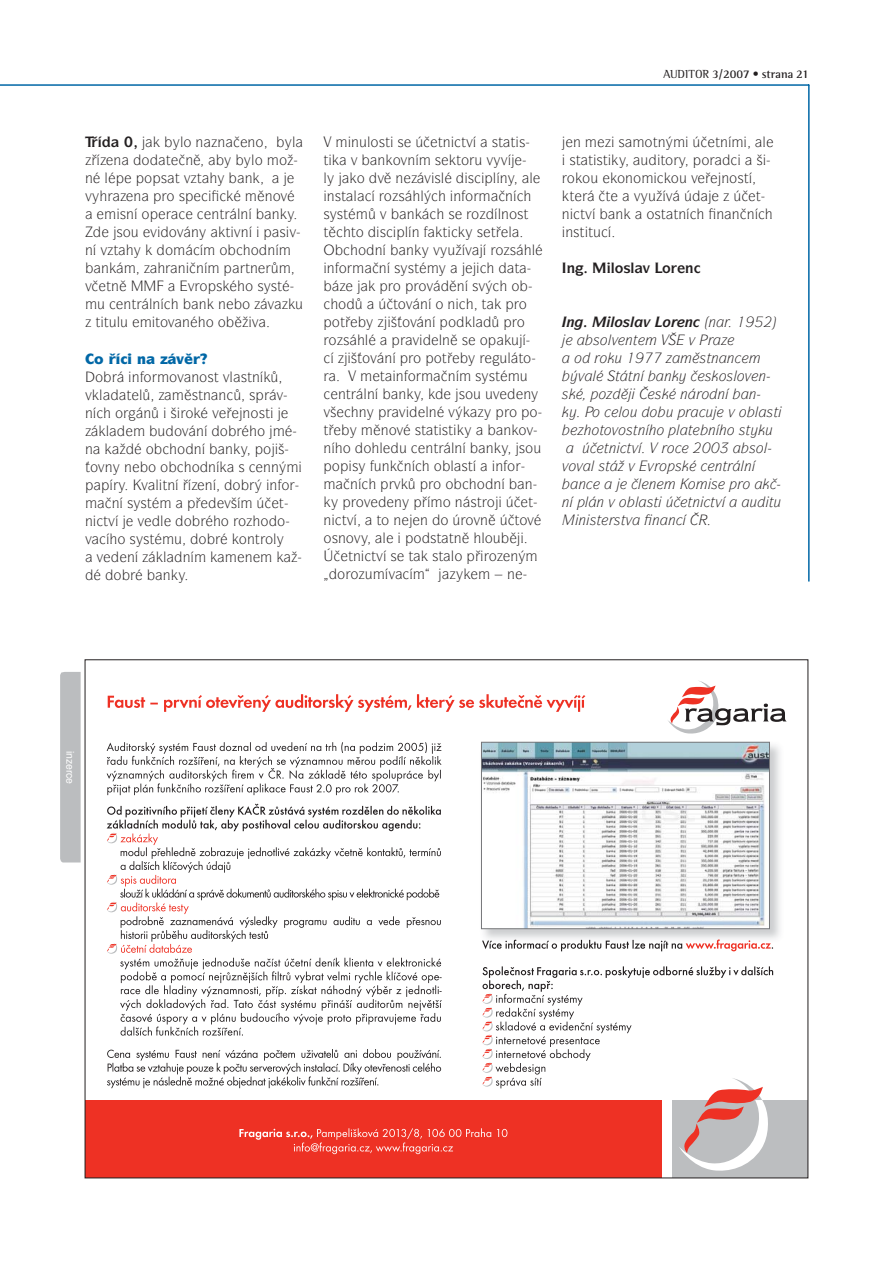
<style>
.page{position:relative;width:893px;height:1263px;background:#fff}
.page>*{position:absolute;margin:0;border:0;box-sizing:border-box;transform-origin:0 0}
.t1{font:14.25px "Itc Symbol CE";color:#231f20}
.t2{font:italic 14.25px "Itc Symbol CE";color:#231f20}
.t3{font:italic 700 14.25px "Itc Symbol CE";color:#231f20}
.t4{font:700 14.25px "Itc Symbol CE";color:#231f20}
.t5{font:700 12px "Rotis Semiserif";color:#231f20}
.t6{font:10.5px "Nimbus San LCE";color:#fff}
.s1{font-weight:400}
</style>
<div class="page">
<hr style="left:0;top:84px;width:809px;height:2px;background:#0067a6">
<hr style="left:808px;top:85px;width:2px;height:496px;background:#0067a6">
<div style="left:85px;top:1100px;width:576px;height:78px;background:#ee3124"></div>
<div style="left:672px;top:1100px;width:136px;height:78px;background:#bcbec0"></div>
<svg style="left:668px;top:681px;width:119px;height:52px"></svg>
<img style="left:483px;top:744px;width:285px;height:60px">
<svg style="left:107px;top:742px;width:335px;height:53px"></svg>
<svg style="left:108px;top:694px;width:477px;height:18px"></svg>
<svg style="left:107px;top:804px;width:666px;height:368px"></svg>
<div style="left:60px;top:672px;width:21px;height:190px;background:#bbbdbf"></div>
<p class="t1" style="left:180px;top:135px;width:47px">●□ ■ ■</p>
<p class="t1" style="left:292px;top:135px;width:5px">●</p>
<p class="t1" style="left:114px;top:153px;width:81px">■ □▼■</p>
<p class="t1" style="left:251px;top:153px;width:37px">●□ □</p>
<p class="t1" style="left:144px;top:171px;width:59px">□▲▼ ❖▼</p>
<p class="t1" style="left:245px;top:171px;width:9px">■</p>
<p class="t1" style="left:134px;top:189px;width:53px">■ □ ▲</p>
<p class="t1" style="left:265px;top:189px;width:24px">■□❖</p>
<p class="t1" style="left:120px;top:207px;width:31px">▲■ □</p>
<p class="t1" style="left:211px;top:207px;width:38px">■▼ ●■</p>
<p class="t1" style="left:272px;top:207px;width:9px">■</p>
<p class="t1" style="left:116px;top:225px;width:84px">▲□◆ ❖ □❖ ■</p>
<p class="t1" style="left:225px;top:225px;width:25px">▼❖■</p>
<p class="t1" style="left:85px;top:243px;width:35px">■ ❖ ▼</p>
<p class="t1" style="left:219px;top:243px;width:57px">□ □■</p>
<p class="t1" style="left:101px;top:261px;width:9px">■</p>
<p class="t1" style="left:85px;top:279px;width:36px">❖ ▼■</p>
<p class="t1" style="left:188px;top:279px;width:36px">❖□▲</p>
<p class="t1" style="left:245px;top:279px;width:38px">□ ▲ ▲▼</p>
<p class="t1" style="left:97px;top:297px;width:65px">◆ ■▼ ●■</p>
<p class="t1" style="left:199px;top:297px;width:77px">■ ■ □ ❖</p>
<p class="t1" style="left:95px;top:315px;width:34px">▼ ▼◆●◆</p>
<p class="t1" style="left:155px;top:315px;width:72px">▼□❖ ■ □ □</p>
<p class="t1" style="left:95px;top:370px;width:166px">□ ■ □ □❖ ■□▲▼ ❖● ▲▼■</p>
<p class="t1" style="left:192px;top:388px;width:36px">▲▼■ ■</p>
<p class="t1" style="left:212px;top:406px;width:59px">❖ ■□▲▼</p>
<p class="t1" style="left:106px;top:424px;width:5px">●</p>
<p class="t1" style="left:158px;top:424px;width:72px">◆□❖■ □</p>
<p class="t1" style="left:85px;top:442px;width:9px">■</p>
<p class="t1" style="left:146px;top:442px;width:57px">□ □■</p>
<p class="t1" style="left:90px;top:460px;width:80px">□❖■ ■ □ □</p>
<p class="t1" style="left:238px;top:460px;width:42px">▲ ■■</p>
<p class="t1" style="left:141px;top:478px;width:36px">❖ ●▼■</p>
<p class="t1" style="left:112px;top:496px;width:42px">■ ▲ ▲▼</p>
<p class="t1" style="left:85px;top:514px;width:32px">■ ▼❖</p>
<p class="t1" style="left:184px;top:514px;width:103px">□ □ □□□</p>
<p class="t1" style="left:85px;top:532px;width:71px">❖ □ ▲▲▼</p>
<p class="t1" style="left:239px;top:532px;width:39px">□■▼ □●</p>
<p class="t1" style="left:245px;top:550px;width:9px">■</p>
<p class="t1" style="left:163px;top:568px;width:9px">■</p>
<p class="t5" style="left:663px;top:69px;width:147px"><span class="s1">AUDITOR</span> 3/2007 • strana 21</p>
<p class="t1" style="left:351px;top:135px;width:54px">■◆●□▲▼ ▲</p>
<p class="t1" style="left:438px;top:135px;width:37px">▼■ ▼❖</p>
<p class="t1" style="left:492px;top:135px;width:35px">▲▼ ▼▲</p>
<p class="t1" style="left:378px;top:153px;width:39px">■ □❖■</p>
<p class="t1" style="left:435px;top:153px;width:74px">▲ ▼□◆ ❖❖</p>
<p class="t1" style="left:323px;top:171px;width:81px">● □ ❖ ■</p>
<p class="t1" style="left:424px;top:171px;width:22px">❖▲●</p>
<p class="t1" style="left:468px;top:171px;width:41px">▲ ●■</p>
<p class="t1" style="left:529px;top:171px;width:5px">●</p>
<p class="t1" style="left:327px;top:189px;width:32px">■▲▼ ●</p>
<p class="t1" style="left:384px;top:189px;width:41px">□▲ ●</p>
<p class="t1" style="left:505px;top:189px;width:9px">■</p>
<p class="t1" style="left:323px;top:207px;width:26px">▲ ▲▼</p>
<p class="t1" style="left:498px;top:207px;width:32px">●■□▲▼</p>
<p class="t1" style="left:323px;top:225px;width:64px">▼ ▼□ ▲</p>
<p class="t1" style="left:405px;top:225px;width:16px">●■</p>
<p class="t1" style="left:443px;top:225px;width:71px">▼ ▲▼ ●</p>
<p class="t1" style="left:406px;top:243px;width:67px">■ ❖◆❖</p>
<p class="t1" style="left:495px;top:243px;width:41px">□▲ ●</p>
<p class="t1" style="left:379px;top:261px;width:42px">■ ▲ ▲▼</p>
<p class="t1" style="left:393px;top:279px;width:42px">□ □❖</p>
<p class="t1" style="left:457px;top:279px;width:30px">■ ▲❖</p>
<p class="t1" style="left:393px;top:297px;width:64px">▼□❖ ■ □ ■</p>
<p class="t1" style="left:402px;top:315px;width:75px">□❖■ □ ●</p>
<p class="t1" style="left:328px;top:333px;width:41px">□▲ ●</p>
<p class="t1" style="left:412px;top:333px;width:77px">❖ ●■ ▲ □</p>
<p class="t1" style="left:362px;top:351px;width:32px">□❖ ■</p>
<p class="t1" style="left:413px;top:351px;width:35px">□ □▼</p>
<p class="t1" style="left:499px;top:351px;width:33px">◆● ▼□</p>
<p class="t1" style="left:380px;top:369px;width:37px">▼ ■□</p>
<p class="t1" style="left:448px;top:369px;width:54px">■ ▲ ▲▼</p>
<p class="t1" style="left:338px;top:387px;width:38px">■▼ ●■</p>
<p class="t1" style="left:398px;top:387px;width:9px">■</p>
<p class="t1" style="left:459px;top:387px;width:43px">▲□◆ ◆❖</p>
<p class="t1" style="left:523px;top:387px;width:9px">■</p>
<p class="t1" style="left:399px;top:405px;width:58px">❖ ●■ ❖</p>
<p class="t1" style="left:381px;top:423px;width:74px">■□❖ ▲▼ ▼ ▲▼</p>
<p class="t1" style="left:503px;top:423px;width:31px">■ □❖</p>
<p class="t1" style="left:323px;top:441px;width:85px">■□ □● ◆</p>
<p class="t1" style="left:425px;top:441px;width:38px">■▼ ●■</p>
<p class="t1" style="left:486px;top:441px;width:57px">■ ▲□◆</p>
<p class="t1" style="left:332px;top:459px;width:81px">□▲ ◆■■</p>
<p class="t1" style="left:434px;top:459px;width:41px">□●▲▼</p>
<p class="t1" style="left:350px;top:477px;width:9px">■</p>
<p class="t1" style="left:394px;top:477px;width:61px">❖ □ □</p>
<p class="t1" style="left:525px;top:477px;width:9px">■</p>
<p class="t1" style="left:394px;top:495px;width:9px">■</p>
<p class="t1" style="left:443px;top:495px;width:54px">□ ■ ▲▼□</p>
<p class="t1" style="left:323px;top:513px;width:32px">■ ▼❖</p>
<p class="t1" style="left:377px;top:513px;width:26px">▼□ ■</p>
<p class="t1" style="left:420px;top:513px;width:70px">■ □ □❖■</p>
<p class="t1" style="left:515px;top:513px;width:21px">▼□❖</p>
<p class="t1" style="left:323px;top:531px;width:39px">□▲■□❖</p>
<p class="t1" style="left:383px;top:531px;width:81px">● □ ▲▼ ▼■</p>
<p class="t1" style="left:481px;top:531px;width:21px">●□◆</p>
<p class="t1" style="left:348px;top:549px;width:67px">▼■ ▼❖ ▲ ▼</p>
<p class="t1" style="left:432px;top:549px;width:32px">▲▼ ●□</p>
<p class="t1" style="left:337px;top:567px;width:60px">□□◆ ❖</p>
<p class="t1" style="left:507px;top:567px;width:9px">■</p>
<p class="t1" style="left:573px;top:135px;width:9px">■</p>
<p class="t1" style="left:618px;top:135px;width:49px">▲ □▼■</p>
<p class="t1" style="left:763px;top:135px;width:5px">●</p>
<p class="t1" style="left:569px;top:153px;width:40px">▲▼ ▼▲▼</p>
<p class="t1" style="left:641px;top:153px;width:34px">◆ ▼□</p>
<p class="t1" style="left:567px;top:171px;width:33px">□ □◆</p>
<p class="t1" style="left:617px;top:171px;width:26px">□■□</p>
<p class="t1" style="left:671px;top:171px;width:28px">□◆ ❖</p>
<p class="t1" style="left:721px;top:171px;width:29px">■□▲▼</p>
<p class="t1" style="left:634px;top:189px;width:41px">❖◆❖</p>
<p class="t1" style="left:562px;top:207px;width:32px">■ ▼❖</p>
<p class="t1" style="left:615px;top:207px;width:72px">■ □▲▼ ▼■</p>
<p class="t1" style="left:716px;top:207px;width:40px">■■■</p>
<p class="t1" style="left:565px;top:225px;width:37px">■▲▼ ▼◆</p>
<p class="t4" style="left:567px;top:261px;width:10px">■</p>
<p class="t4" style="left:611px;top:261px;width:84px">●□▲● ❖ □ ■</p>
<p class="t3" style="left:566px;top:315px;width:10px">■</p>
<p class="t3" style="left:610px;top:315px;width:107px">●□▲● ❖ □ ■ ■</p>
<p class="t2" style="left:593px;top:333px;width:46px">▲□●❖ ■▼</p>
<p class="t2" style="left:574px;top:351px;width:50px">□ □ ◆</p>
<p class="t2" style="left:699px;top:351px;width:37px">▲▼■ ■</p>
<p class="t2" style="left:615px;top:369px;width:27px">▼ ▼■</p>
<p class="t2" style="left:664px;top:369px;width:104px">■ ▲ □▲●□❖ ■</p>
<p class="t2" style="left:655px;top:387px;width:72px">▲ ■ □■</p>
<p class="t2" style="left:749px;top:387px;width:9px">■</p>
<p class="t2" style="left:592px;top:405px;width:83px">□ ●□◆ □ ◆</p>
<p class="t2" style="left:706px;top:405px;width:74px">◆ ❖ □●▲▼</p>
<p class="t2" style="left:591px;top:423px;width:183px">□▼□❖□▲▼■ □ ● ▼ ■ □ ▲▼ ◆</p>
<p class="t2" style="left:604px;top:441px;width:36px">▼■ ▼❖</p>
<p class="t2" style="left:720px;top:441px;width:49px">✓ ▲□●</p>
<p class="t2" style="left:562px;top:459px;width:49px">❖□❖ ● ▲▼</p>
<p class="t2" style="left:628px;top:459px;width:55px">❖ ❖□▲</p>
<p class="t2" style="left:715px;top:459px;width:38px">■▼ ●■</p>
<p class="t2" style="left:578px;top:477px;width:9px">■</p>
<p class="t2" style="left:562px;top:495px;width:98px">■ ●■ ❖ □●▲▼</p>
<p class="t2" style="left:688px;top:495px;width:36px">▼■ ▼❖</p>
<p class="t2" style="left:750px;top:495px;width:33px">◆ ▼◆</p>
<p class="t2" style="left:579px;top:513px;width:55px">■ ▲▼ ▲▼❖</p>
<p class="t6" style="left:75px;top:751px;width:35px;rotate:90deg">inzerce</p>
</div>
